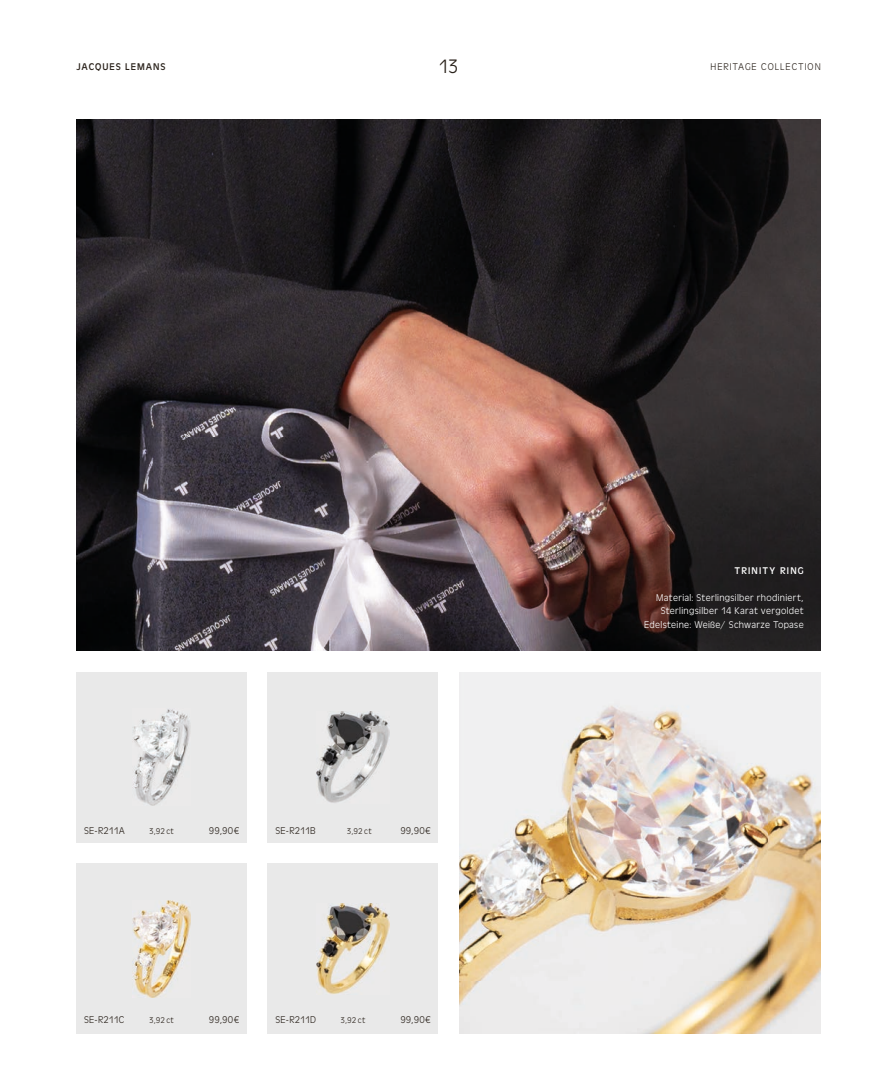
<style>
.page{position:relative;width:876px;height:1089px;background:#fff}
.page>*{position:absolute;margin:0;border:0;box-sizing:border-box;transform-origin:0 0}
.t1{font:300 20.25px "Antique Oli";color:#29211a}
.t2{font:300 10.2px/13.5px "Antique Oli";letter-spacing:.03em;color:#fff;text-align:right}
.t3{font:300 10.2px "Antique Oli";letter-spacing:.025em;color:#29211a}
.t4{font:300 10.2px "Antique Oli";letter-spacing:.09em;color:#29211a}
.t5{font:10.2px "Antique Oli";letter-spacing:.095em;color:#29211a}
.t6{font:10.2px "Antique Oli";letter-spacing:.12em;color:#fff}
.t7{font:300 8.7px "Antique Oli";letter-spacing:.025em;color:#29211a}
</style>
<div class="page">
<img style="left:77px;top:119px;width:744px;height:532px">
<div style="left:77px;top:863px;width:170px;height:170px;background:#e9e9e9"></div>
<img style="left:133px;top:900px;width:58px;height:97px">
<div style="left:268px;top:863px;width:170px;height:170px;background:#e9e9e9"></div>
<img style="left:317px;top:903px;width:72px;height:91px">
<div style="left:77px;top:672px;width:170px;height:170px;background:#e9e9e9"></div>
<img style="left:133px;top:709px;width:57px;height:96px">
<div style="left:268px;top:672px;width:170px;height:170px;background:#e9e9e9"></div>
<img style="left:316px;top:711px;width:73px;height:92px">
<img style="left:459px;top:672px;width:362px;height:361px">
<p class="t5" style="left:77px;top:61px;width:90px">JACQUES LEMANS</p>
<h1 class="t1" style="left:439px;top:56px;width:21px">13</h1>
<p class="t4" style="left:711px;top:61px;width:112px">HERITAGE COLLECTION</p>
<p class="t3" style="left:84px;top:825px;width:42px">SE-R211A</p>
<p class="t3" style="left:209px;top:825px;width:32px">99,90€</p>
<p class="t3" style="left:275px;top:825px;width:42px">SE-R211B</p>
<p class="t3" style="left:400px;top:825px;width:32px">99,90€</p>
<p class="t7" style="left:149px;top:826px;width:26px">3,92 ct</p>
<p class="t7" style="left:347px;top:826px;width:26px">3,92 ct</p>
<p class="t3" style="left:84px;top:1014px;width:42px">SE-R211C</p>
<p class="t3" style="left:209px;top:1014px;width:32px">99,90€</p>
<p class="t3" style="left:275px;top:1014px;width:42px">SE-R211D</p>
<p class="t3" style="left:400px;top:1014px;width:32px">99,90€</p>
<p class="t7" style="left:149px;top:1015px;width:26px">3,92 ct</p>
<p class="t7" style="left:340px;top:1015px;width:26px">3,92 ct</p>
<p class="t6" style="left:734px;top:565px;width:71px">TRINITY RING</p>
<p class="t2" style="left:644px;top:591px;width:161px">Material: Sterlingsilber rhodiniert,<br>Sterlingsilber 14 Karat vergoldet<br>Edelsteine: Weiße/ Schwarze Topase</p>
</div>
